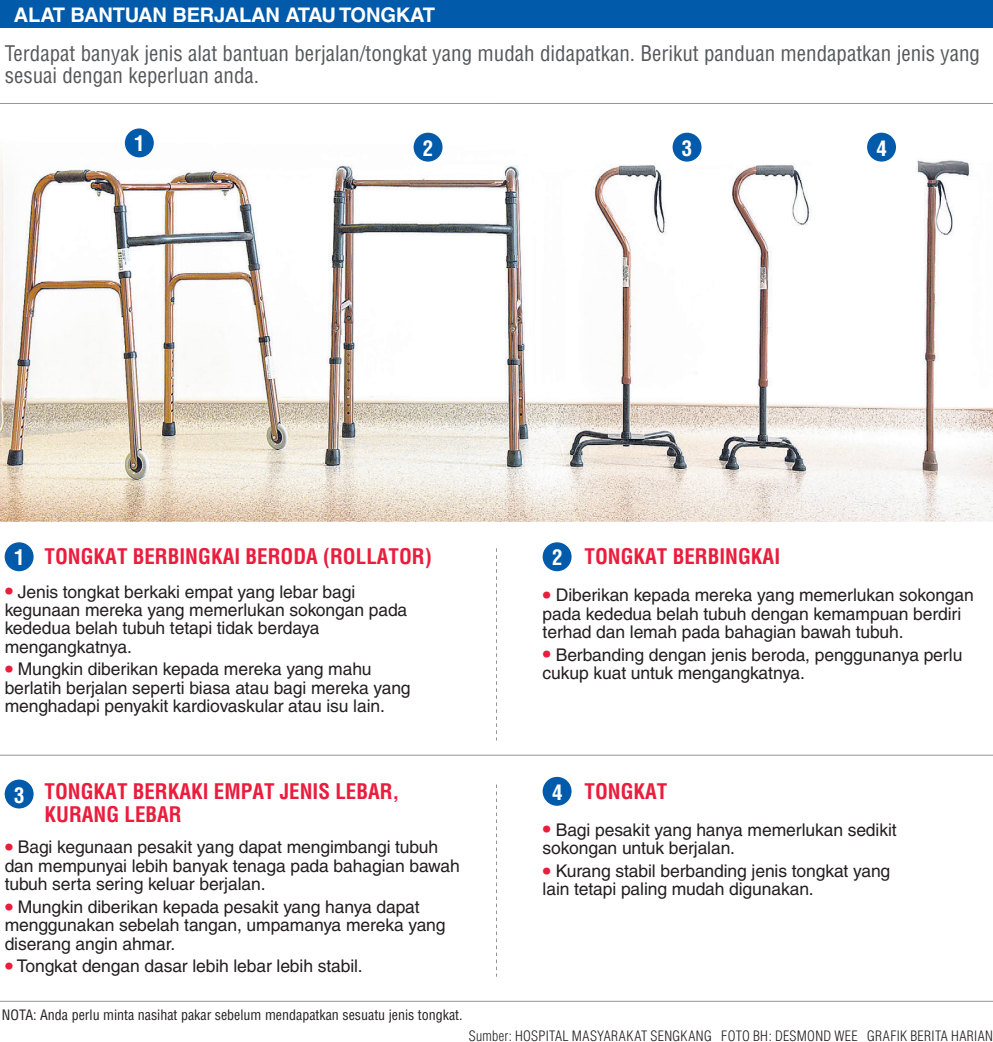
<style>
.page{position:relative;width:993px;height:1042px;background:#fff}
.page>*{position:absolute;margin:0;border:0;box-sizing:border-box;transform-origin:0 0}
.t1{font:condensed 21px/21.9px "Helvetica";color:#57585a}
.t2{font:700 condensed 21px/22.8px "Helvetica";color:#ea1d3d}
.t3{font:700 condensed 21px "Helvetica";color:#fff}
.t4{font:700 20.12px "Helvetica";letter-spacing:-.01em;color:#fff}
.t5{font:17.5px/18.4px "Helvetica";letter-spacing:-.005em;color:#231f20}
.t6{font:condensed 14px "Helvetica";color:#231f20}
.t7{font:300 condensed 14px "Helvetica";letter-spacing:.02em;color:#231f20}
.s1{color:#fff}
.s2{font-family:"Curator Serp Text";font-weight:700;font-size:24.5px;color:#ea1d3d}
</style>
<div class="page">
<img style="left:0;top:132px;width:992px;height:390px">
<img style="left:0;top:135px;width:992px;height:44px">
<div style="left:5px;top:542px;width:29px;height:29px;background:#015aaa;border-radius:50%"></div>
<div style="left:125px;top:128px;width:29px;height:29px;background:#015aaa;border-radius:50%"></div>
<div style="left:542px;top:542px;width:29px;height:29px;background:#015aaa;border-radius:50%"></div>
<div style="left:5px;top:779px;width:29px;height:29px;background:#015aaa;border-radius:50%"></div>
<div style="left:542px;top:777px;width:29px;height:29px;background:#015aaa;border-radius:50%"></div>
<div style="left:413px;top:133px;width:29px;height:29px;background:#015aaa;border-radius:50%"></div>
<div style="left:672px;top:133px;width:29px;height:29px;background:#015aaa;border-radius:50%"></div>
<div style="left:866px;top:133px;width:29px;height:29px;background:#015aaa;border-radius:50%"></div>
<hr style="left:0;top:1001px;width:992px;height:1px;background:#939598">
<div style="left:0;top:0;width:992px;height:27px;background:#015aaa"></div>
<hr style="left:0;top:755px;width:992px;height:1px;background:#939598">
<hr style="left:0;top:103px;width:992px;height:1px;background:#939598">
<svg style="left:496px;top:548px;width:1px;height:192px"></svg>
<svg style="left:496px;top:784px;width:1px;height:192px"></svg>
<p class="t4" style="left:14px;top:2px;width:422px">ALAT BANTUAN BERJALAN ATAU TONGKAT</p>
<p class="t1" style="left:5px;top:43px;width:976px">Terdapat banyak jenis alat bantuan berjalan/tongkat yang mudah didapatkan. Berikut panduan mendapatkan jenis yang sesuai dengan keperluan anda.</p>
<p class="t3" style="left:134px;top:131px;width:12px">1</p>
<p class="t3" style="left:423px;top:135px;width:12px">2</p>
<p class="t3" style="left:681px;top:135px;width:12px">3</p>
<p class="t3" style="left:876px;top:135px;width:12px">4</p>
<p class="t2" style="left:14px;top:545px;width:419px"><span class="s1">1</span> TONGKAT BERBINGKAI BERODA (ROLLATOR)</p>
<p class="t5" style="left:5px;top:582px;width:404px"><span class="s2">•</span> Jenis tongkat berkaki empat yang lebar bagi kegunaan mereka yang memerlukan sokongan pada kededua belah tubuh tetapi tidak berdaya mengangkatnya.</p>
<p class="t5" style="left:5px;top:660px;width:407px"><span class="s2">•</span> Mungkin diberikan kepada mereka yang mahu berlatih berjalan seperti biasa atau bagi mereka yang menghadapi penyakit kardiovaskular atau isu lain.</p>
<p class="t3" style="left:14px;top:782px;width:12px">3</p>
<p class="t2" style="left:45px;top:780px;width:356px">TONGKAT BERKAKI EMPAT JENIS LEBAR,<br>KURANG LEBAR</p>
<p class="t5" style="left:5px;top:838px;width:456px"><span class="s2">•</span> Bagi kegunaan pesakit yang dapat mengimbangi tubuh dan mempunyai lebih banyak tenaga pada bahagian bawah tubuh serta sering keluar berjalan.</p>
<p class="t5" style="left:5px;top:897px;width:442px"><span class="s2">•</span> Mungkin diberikan kepada pesakit yang hanya dapat menggunakan sebelah tangan, umpamanya mereka yang diserang angin ahmar.</p>
<p class="t5" style="left:5px;top:957px;width:359px"><span class="s2">•</span> Tongkat dengan dasar lebih lebar lebih stabil.</p>
<p class="t6" style="left:2px;top:1006px;width:462px">NOTA: Anda perlu minta nasihat pakar sebelum mendapatkan sesuatu jenis tongkat.</p>
<p class="t2" style="left:552px;top:545px;width:229px"><span class="s1">2</span> TONGKAT BERBINGKAI</p>
<p class="t5" style="left:542px;top:586px;width:432px"><span class="s2">•</span> Diberikan kepada mereka yang memerlukan sokongan pada kededua belah tubuh dengan kemampuan berdiri terhad dan lemah pada bahagian bawah tubuh.</p>
<p class="t5" style="left:542px;top:645px;width:421px"><span class="s2">•</span> Berbanding dengan jenis beroda, penggunanya perlu cukup kuat untuk mengangkatnya.</p>
<p class="t2" style="left:552px;top:779px;width:117px"><span class="s1">4</span> TONGKAT</p>
<p class="t5" style="left:542px;top:820px;width:355px"><span class="s2">•</span> Bagi pesakit yang hanya memerlukan sedikit sokongan untuk berjalan.</p>
<p class="t5" style="left:542px;top:861px;width:349px"><span class="s2">•</span> Kurang stabil berbanding jenis tongkat yang lain tetapi paling mudah digunakan.</p>
<p class="t7" style="left:468px;top:1026px;width:525px">Sumber: HOSPITAL MASYARAKAT SENGKANG FOTO BH: DESMOND WEE GRAFIK BERITA HARIAN</p>
</div>
